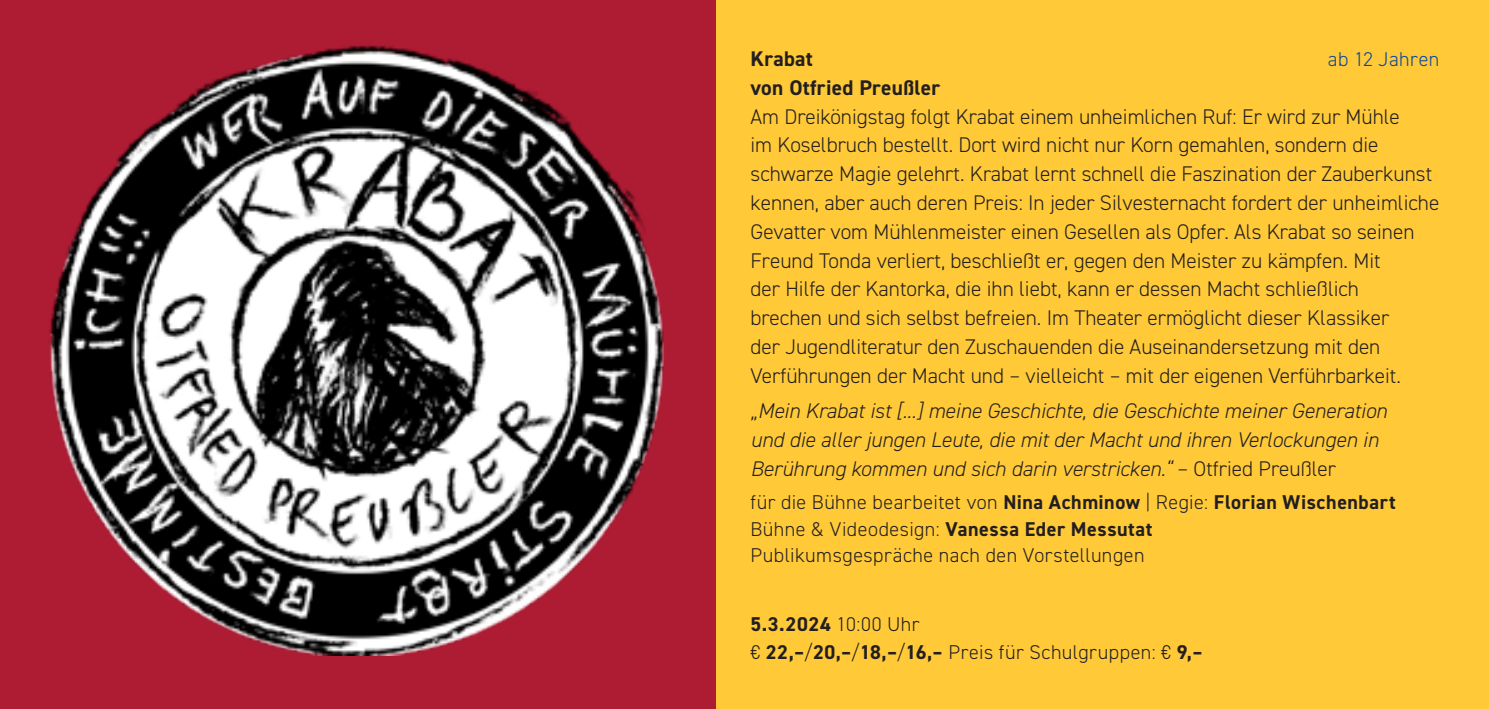
<style>
.page{position:relative;width:1489px;height:709px;background:#fff}
.page>*{position:absolute;margin:0;border:0;box-sizing:border-box;transform-origin:0 0}
.copy{font:300 21.25px/28.8px "DIN2014";color:#231f20}
.copy-2{font:italic 300 21.25px/28.8px "DIN2014";color:#231f20}
.copy-3{font:700 21.25px "DIN2014";letter-spacing:.015em;color:#231f20}
.infozeile__optisch{font:300 20px "DIN2014";letter-spacing:.025em;color:#231f20}
.infozeile__optisch-2{font:700 20px "DIN2014";letter-spacing:.03em;color:#231f20}
.copy-4{font:300 20px "DIN2014";letter-spacing:.02em;color:#0d499a}
.s1{font-style:normal}
.s2{font-weight:700}
.s3{font-weight:300}
</style>
<div class="page">
<div style="left:0;top:0;width:1488px;height:709px;background:#ffc938"></div>
<div style="left:0;top:0;width:715px;height:709px;background:#ae1c34"></div>
<img style="left:49px;top:45px;width:615px;height:610px">
<svg style="left:1488px;top:0;width:1px;height:709px"></svg>
<p class="copy-3" style="left:750px;top:45px;width:64px">Krabat</p>
<p class="copy-4" style="left:1327px;top:47px;width:113px">ab 12 Jahren</p>
<p class="copy-3" style="left:750px;top:73px;width:191px">von Otfried Preußler</p>
<p class="copy" style="left:750px;top:102px;width:690px">Am Dreikönigstag folgt Krabat einem unheimlichen Ruf: Er wird zur Mühle<br>im Koselbruch bestellt. Dort wird nicht nur Korn gemahlen, sondern die schwarze Magie gelehrt. Krabat lernt schnell die Faszination der Zauberkunst kennen, aber auch deren Preis: In jeder Silvesternacht fordert der unheimliche Gevatter vom Mühlenmeister einen Gesellen als Opfer. Als Krabat so seinen Freund Tonda verliert, beschließt er, gegen den Meister zu kämpfen. Mit<br>der Hilfe der Kantorka, die ihn liebt, kann er dessen Macht schließlich<br>brechen und sich selbst befreien. Im Theater ermöglicht dieser Klassiker<br>der Jugendliteratur den Zuschauenden die Auseinandersetzung mit den Verführungen der Macht und – vielleicht – mit der eigenen Verführbarkeit.</p>
<p class="copy-2" style="left:750px;top:397px;width:638px">„Mein Krabat ist [...] meine Geschichte, die Geschichte meiner Generation und die aller jungen Leute, die mit der Macht und ihren Verlockungen in<br>Berührung kommen und sich darin verstricken.“ <span class="s1">– Otfried Preußler</span></p>
<p class="infozeile__optisch" style="left:750px;top:490px;width:646px">für die Bühne bearbeitet von <span class="s2">Nina Achminow</span> | Regie: <span class="s2">Florian Wischenbart</span></p>
<p class="infozeile__optisch-2" style="left:750px;top:515px;width:403px"><span class="s3">Bühne &amp; Videodesign:</span> Vanessa Eder Messutat</p>
<p class="infozeile__optisch" style="left:750px;top:543px;width:395px">Publikumsgespräche nach den Vorstellungen</p>
<p class="infozeile__optisch-2" style="left:750px;top:611px;width:171px">5.3.2024 <span class="s3">10:00 Uhr</span></p>
<p class="infozeile__optisch" style="left:750px;top:640px;width:453px">€ <span class="s2">22,–</span>/<span class="s2">20,–</span>/<span class="s2">18,–</span>/<span class="s2">16,–</span> Preis für Schulgruppen: € <span class="s2">9,–</span></p>
</div>
